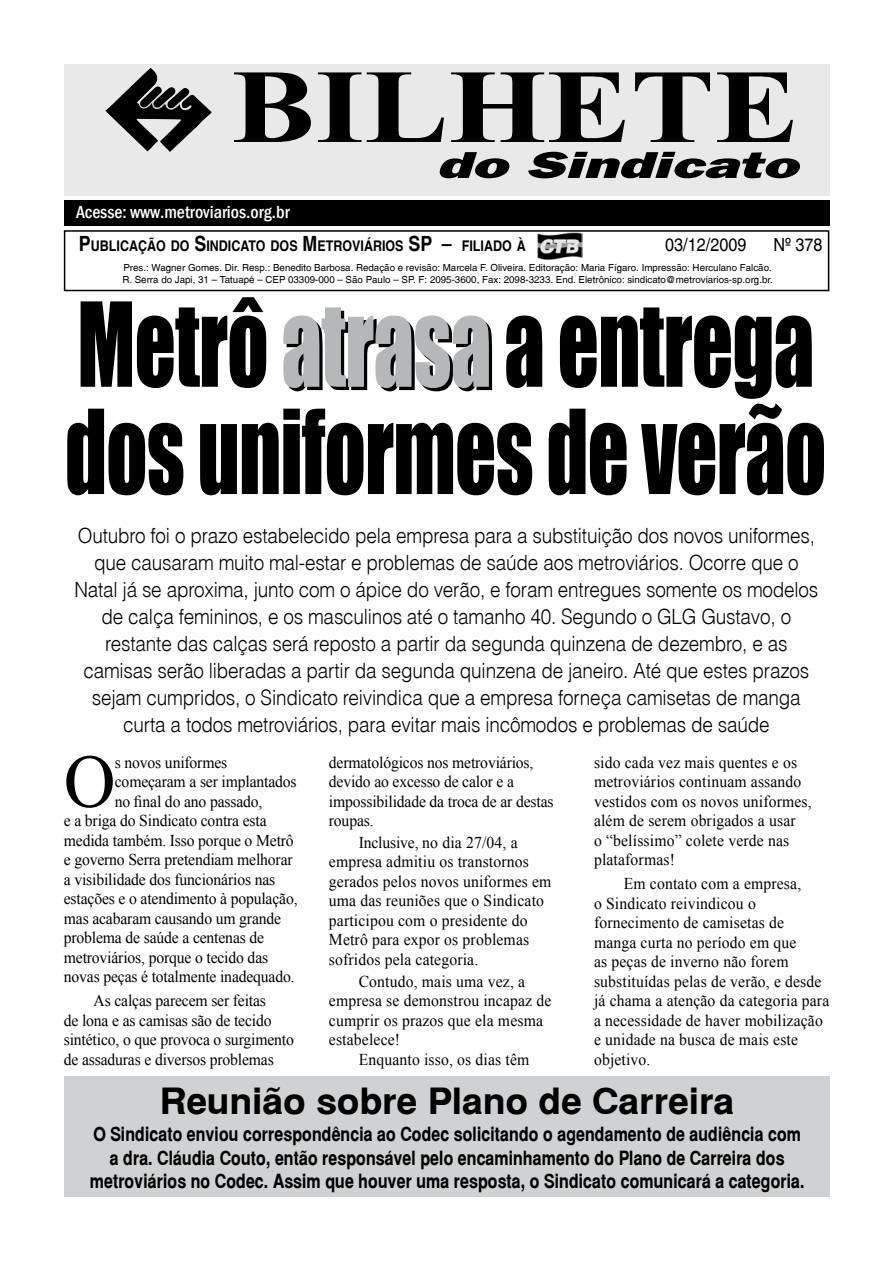
<style>
.page{position:relative;width:893px;height:1263px;background:#fff}
.page>*{position:absolute;margin:0;border:0;box-sizing:border-box;transform-origin:0 0}
.t1{font:108px/107.2px "Impact";letter-spacing:-.01em;color:#000;scale:.75 1}
.t2{font:700 105px "Times New Roman";color:#000;scale:1.2 1}
.t3{font:75.45px "Times New Roman";color:#000;scale:.95 1}
.t4{font:italic 800 37.5px "Frankfurt Gothic";color:#000;scale:1.6 1}
.t5{font:700 36px "Switzerland Narrow";color:#000;scale:1.25 1}
.t6{font:21px/27px "Switzerland Light Plain";letter-spacing:-.01em;color:#000;text-align:center;scale:.9 1}
.t7{font:700 19.5px/23.4px "Switzerland Narrow";color:#000;text-align:center}
.t8{font:500 condensed 18px "Franklin Gothic";color:#fff}
.t9{font:18px "Switzerland Plain";color:#000;scale:.9 1}
.t10{font:16.5px/19.5px "Times New Roman";letter-spacing:.01em;color:#000;scale:.95 1}
.t11{font:16.5px/19.5px "Times New Roman";letter-spacing:-.01em;color:#000;scale:.95 1}
.t12{font:700 14.7px "Switzerland";color:#000;scale:.85 1}
.t13{font:9.75px/12px "Switzerland Plain";color:#000}
.s1{font-size:21px}
.s2{color:#b5b7b8}
</style>
<div class="page">
<div style="left:64px;top:1076px;width:765px;height:121px;background:#d0d1d2"></div>
<div style="left:64px;top:64px;width:765px;height:132px;background:#e9e9ea"></div>
<div style="left:64px;top:230px;width:765px;height:61px;border:2px solid #000"></div>
<div style="left:64px;top:200px;width:766px;height:25px;background:#000"></div>
<img style="left:105px;top:68px;width:106px;height:84px">
<img style="left:536px;top:232px;width:47px;height:28px">
<h2 class="t2" style="left:231px;top:34px;width:474px">BILHETE</h2>
<h3 class="t4" style="left:436px;top:143px;width:227px">do Sindicato</h3>
<p class="t8" style="left:76px;top:200px;width:215px">Acesse: www.metroviarios.org.br</p>
<p class="t12" style="left:79px;top:237px;width:527px"><span class="s1">P</span>UBLICAÇÃO DO <span class="s1">S</span>INDICATO DOS <span class="s1">M</span>ETROVIÁRIOS <span class="s1">SP –</span> FILIADO À</p>
<p class="t9" style="left:665px;top:234px;width:92px">03/12/2009</p>
<p class="t9" style="left:773px;top:234px;width:56px">Nº 378</p>
<p class="t13" style="left:122px;top:261px;width:652px">Pres.: Wagner Gomes. Dir. Resp.: Benedito Barbosa. Redação e revisão: Marcela F. Oliveira. Editoração: Maria Fígaro. Impressão: Herculano Falcão.<br>R. Serra do Japi, 31 – Tatuapé – CEP 03309-000 – São Paulo – SP. F: 2095-3600, Fax: 2098-3233. End. Eletrônico: sindicato@metroviarios-sp.org.br.</p>
<h1 class="t1" style="left:65px;top:288px;width:1017px">Metrô <span class="s2">atrasa</span> a entrega dos uniformes de verão</h1>
<p class="t6" style="left:74px;top:521px;width:828px">Outubro foi o prazo estabelecido pela empresa para a substituição dos novos uniformes, que causaram muito mal-estar e problemas de saúde aos metroviários. Ocorre que o Natal já se aproxima, junto com o ápice do verão, e foram entregues somente os modelos de calça femininos, e os masculinos até o tamanho 40. Segundo o GLG Gustavo, o restante das calças será reposto a partir da segunda quinzena de dezembro, e as camisas serão liberadas a partir da segunda quinzena de janeiro. Até que estes prazos sejam cumpridos, o Sindicato reivindica que a empresa forneça camisetas de manga curta a todos metroviários, para evitar mais incômodos e problemas de saúde</p>
<h3 class="t3" style="left:64px;top:731px;width:56px">O</h3>
<p class="t11" style="left:115px;top:752px;width:120px">s novos uniformes</p>
<p class="t11" style="left:115px;top:772px;width:193px">começaram a ser implantados</p>
<p class="t11" style="left:115px;top:791px;width:157px">no final do ano passado,</p>
<p class="t11" style="left:64px;top:811px;width:215px">e a briga do Sindicato contra esta</p>
<p class="t11" style="left:64px;top:830px;width:244px">medida também. Isso porque o Metrô</p>
<p class="t11" style="left:64px;top:850px;width:242px">e governo Serra pretendiam melhorar</p>
<p class="t11" style="left:64px;top:869px;width:224px">a visibilidade dos funcionários nas</p>
<p class="t11" style="left:64px;top:889px;width:248px">estações e o atendimento à população,</p>
<p class="t11" style="left:64px;top:908px;width:230px">mas acabaram causando um grande</p>
<p class="t11" style="left:64px;top:928px;width:212px">problema de saúde a centenas de</p>
<p class="t11" style="left:64px;top:947px;width:217px">metroviários, porque o tecido das</p>
<p class="t11" style="left:64px;top:967px;width:245px">novas peças é totalmente inadequado.</p>
<p class="t11" style="left:64px;top:990px;width:244px;text-indent:30px">As calças parecem ser feitas<br>de lona e as camisas são de tecido sintético, o que provoca o surgimento de assaduras e diversos problemas</p>
<p class="t11" style="left:329px;top:752px;width:238px">dermatológicos nos metroviários, devido ao excesso de calor e a impossibilidade da troca de ar destas roupas.</p>
<p class="t10" style="left:329px;top:832px;width:236px;text-indent:30px">Inclusive, no dia 27/04, a empresa admitiu os transtornos gerados pelos novos uniformes em uma das reuniões que o Sindicato participou com o presidente do<br>Metrô para expor os problemas sofridos pela categoria.</p>
<p class="t10" style="left:329px;top:971px;width:236px;text-indent:30px">Contudo, mais uma vez, a empresa se demonstrou incapaz de cumprir os prazos que ela mesma estabelece!</p>
<p class="t10" style="left:359px;top:1049px;width:181px">Enquanto isso, os dias têm</p>
<p class="t10" style="left:594px;top:752px;width:231px">sido cada vez mais quentes e os metroviários continuam assando vestidos com os novos uniformes, além de serem obrigados a usar<br>o “belíssimo” colete verde nas plataformas!</p>
<p class="t10" style="left:594px;top:873px;width:249px;text-indent:30px">Em contato com a empresa,<br>o Sindicato reivindicou o fornecimento de camisetas de manga curta no período em que<br>as peças de inverno não forem substituídas pelas de verão, e desde já chama a atenção da categoria para a necessidade de haver mobilização e unidade na busca de mais este objetivo.</p>
<h3 class="t5" style="left:160px;top:1080px;width:461px">Reunião sobre Plano de Carreira</h3>
<p class="t7" style="left:90px;top:1123px;width:716px">O Sindicato enviou correspondência ao Codec solicitando o agendamento de audiência com a dra. Cláudia Couto, então responsável pelo encaminhamento do Plano de Carreira dos metroviários no Codec. Assim que houver uma resposta, o Sindicato comunicará a categoria.</p>
</div>
